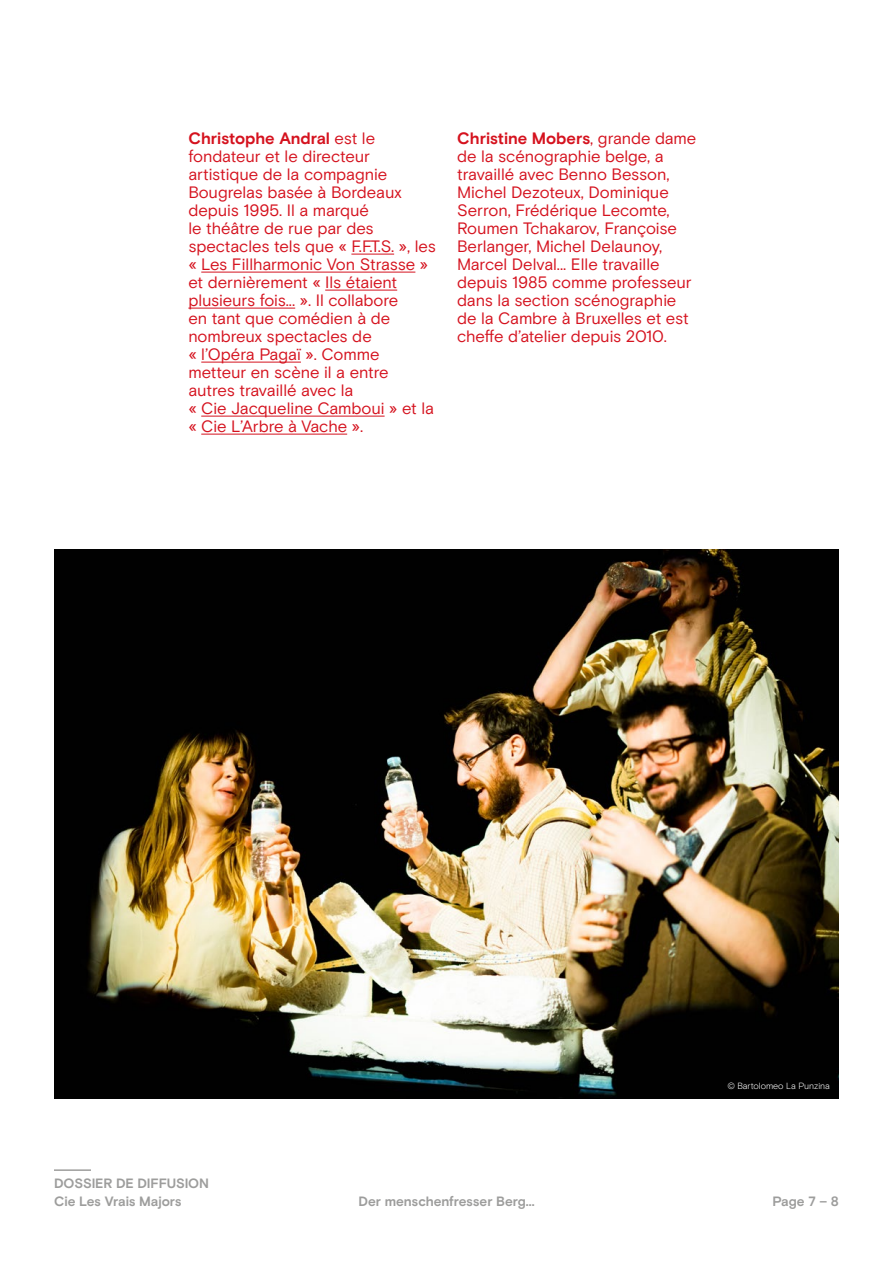
<style>
.page{position:relative;width:893px;height:1263px;background:#fff}
.page>*{position:absolute;margin:0;border:0;box-sizing:border-box;transform-origin:0 0}
.t1{font:16.5px/18px "Basis Grotesque Pro";letter-spacing:-.005em;color:#d5121e}
.t2{font:700 13.5px/18px "Basis Grotesque Pro";letter-spacing:-.01em;color:#9d9d9c}
.t3{font:300 9px "Basis Grotesque Pro";color:#fff}
.s1{font-weight:700}
</style>
<div class="page">
<hr style="left:54px;top:1169px;width:37px;height:2px;background:#9d9d9c">
<img style="left:54px;top:549px;width:785px;height:549px">
<hr style="left:351px;top:254px;width:43px;height:1px;background:#d5121e">
<hr style="left:201px;top:272px;width:214px;height:1px;background:#d5121e">
<hr style="left:325px;top:290px;width:72px;height:1px;background:#d5121e">
<hr style="left:188px;top:308px;width:107px;height:1px;background:#d5121e">
<hr style="left:201px;top:362px;width:100px;height:1px;background:#d5121e">
<hr style="left:201px;top:416px;width:184px;height:1px;background:#d5121e">
<hr style="left:201px;top:434px;width:146px;height:1px;background:#d5121e">
<p class="t1" style="left:188px;top:130px;width:249px"><span class="s1">Christophe Andral</span> est le fondateur et le directeur artistique de la compagnie<br>Bougrelas basée à Bordeaux depuis 1995. Il a marqué<br>le théâtre de rue par des spectacles tels que « F.F.T.S. », les « Les Fillharmonic Von Strasse » et dernièrement « Ils étaient plusieurs fois... ». Il collabore<br>en tant que comédien à de nombreux spectacles de<br>« l’Opéra Pagaï ». Comme metteur en scène il a entre autres travaillé avec la<br>« Cie Jacqueline Camboui » et la « Cie L’Arbre à Vache ».</p>
<p class="t1" style="left:457px;top:130px;width:241px"><span class="s1">Christine Mobers</span>, grande dame de la scénographie belge, a travaillé avec Benno Besson,<br>Michel Dezoteux, Dominique<br>Serron, Frédérique Lecomte,<br>Roumen Tchakarov, Françoise<br>Berlanger, Michel Delaunoy,<br>Marcel Delval... Elle travaille depuis 1985 comme professeur dans la section scénographie de la Cambre à Bruxelles et est cheffe d’atelier depuis 2010.</p>
<p class="t3" style="left:727px;top:1081px;width:104px">© Bartolomeo La Punzina</p>
<p class="t2" style="left:54px;top:1175px;width:156px">DOSSIER DE DIFFUSION<br>Cie Les Vrais Majors</p>
<p class="t2" style="left:358px;top:1193px;width:178px">Der menschenfresser Berg...</p>
<p class="t2" style="left:772px;top:1193px;width:68px">Page 7 – 8</p>
</div>
